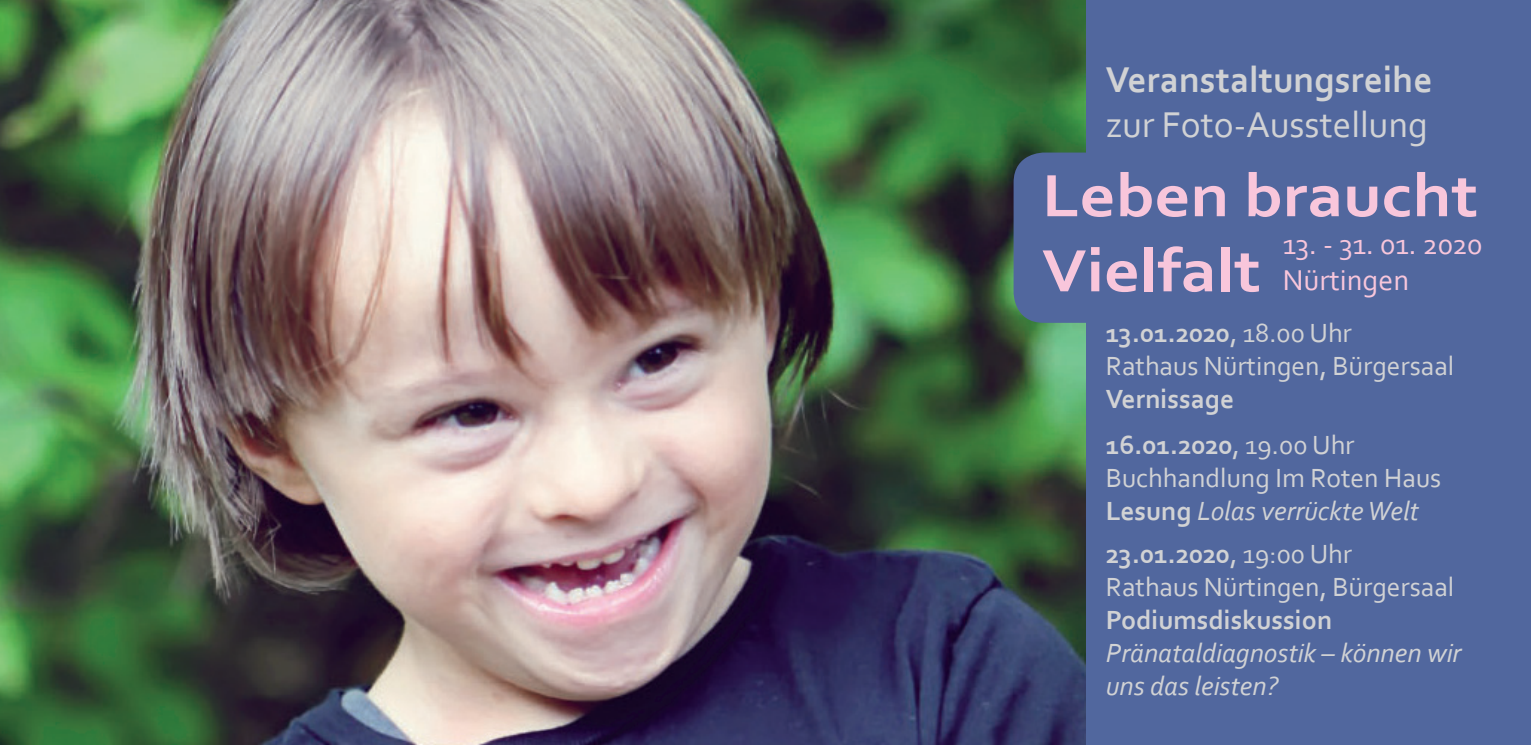
<style>
.page{position:relative;width:1531px;height:745px;background:#fff}
.page>*{position:absolute;margin:0;border:0;box-sizing:border-box;transform-origin:0 0}
.t1{font:700 62.5px/75px "Corbel";color:#f8c6db;scale:1.12 1}
.t2{font:700 37.5px "Corbel";color:#d1d2d4}
.t3{font:37.5px "Corbel";color:#d1d2d4}
.t4{font:30px/36px "Corbel";color:#f8c6db}
.t5{font:27.5px/33px "Corbel";color:#d1d2d4}
.t6{font:italic 27.5px/33px "Corbel";color:#d1d2d4}
.t7{font:700 27.5px "Corbel";color:#d1d2d4}
.s1{font-weight:700}
.s2{font-style:italic}
</style>
<div class="page">
<img style="left:0;top:0;width:1087px;height:744px">
<div style="left:1087px;top:0;width:444px;height:744px;background:#51679e"></div>
<div style="left:1013px;top:152px;width:518px;height:170px;background:#51679e;border-radius:30px"></div>
<h2 class="t2" style="left:1106px;top:56px;width:329px">Veranstaltungsreihe</h2>
<h2 class="t3" style="left:1106px;top:101px;width:324px">zur Foto-Ausstellung</h2>
<h1 class="t1" style="left:1042px;top:156px;width:391px">Leben braucht<br>Vielfalt</h1>
<p class="t4" style="left:1283px;top:225px;width:201px">13. - 31. 01. 2020<br>Nürtingen</p>
<p class="t5" style="left:1106px;top:315px;width:350px"><span class="s1">13.01.2020</span>, 18.00 Uhr<br>Rathaus Nürtingen, Bürgersaal</p>
<p class="t7" style="left:1106px;top:381px;width:130px">Vernissage</p>
<p class="t5" style="left:1106px;top:427px;width:337px"><span class="s1">16.01.2020</span>, 19.00 Uhr<br>Buchhandlung Im Roten Haus<br><span class="s1">Lesung</span> <span class="s2">Lolas verrückte Welt</span></p>
<p class="t5" style="left:1106px;top:536px;width:350px"><span class="s1">23.01.2020</span>, 19:00 Uhr<br>Rathaus Nürtingen, Bürgersaal</p>
<p class="t7" style="left:1106px;top:602px;width:228px">Podiumsdiskussion</p>
<p class="t6" style="left:1106px;top:635px;width:357px">Pränataldiagnostik – können wir uns das leisten?</p>
</div>
